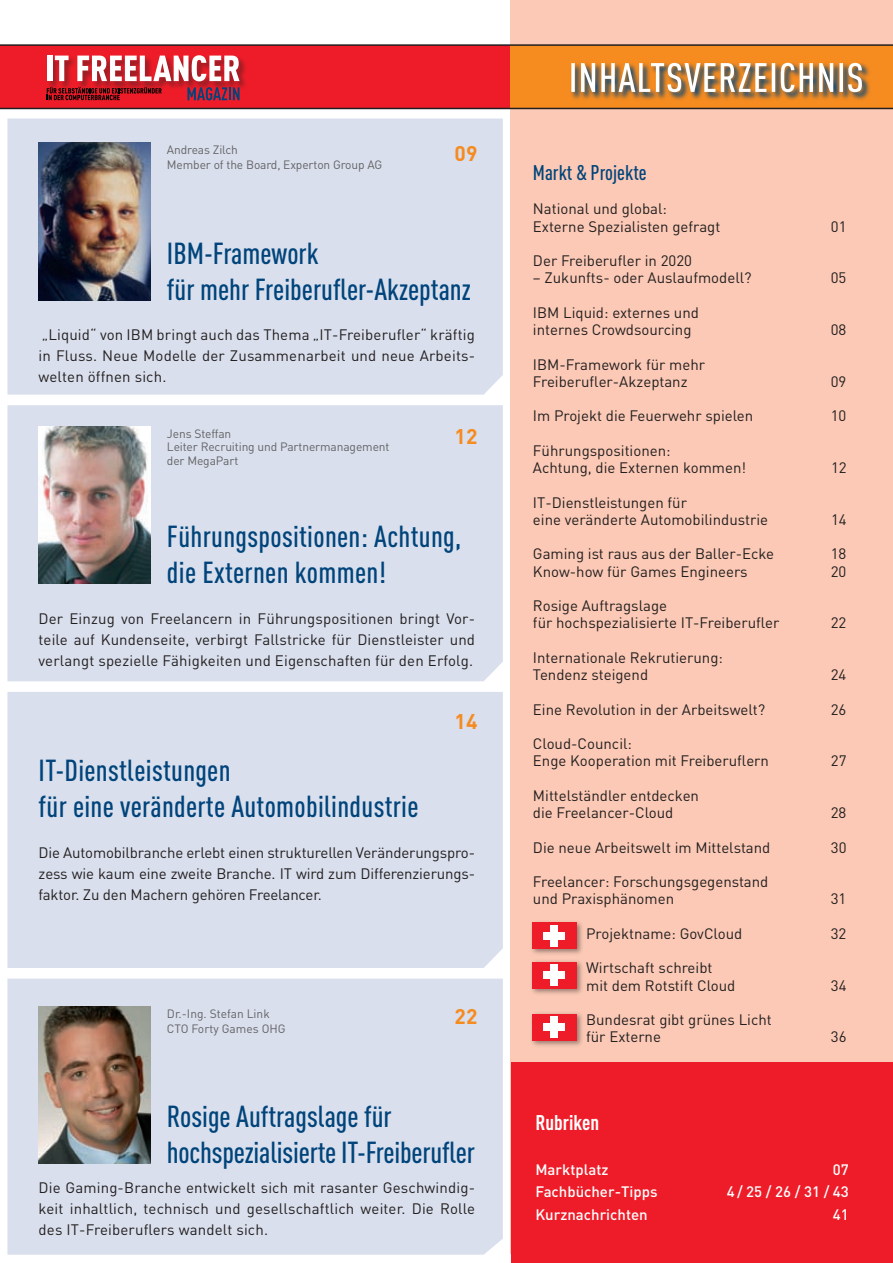
<style>
.page{position:relative;width:893px;height:1263px;background:#fff}
.page>*{position:absolute;margin:0;border:0;box-sizing:border-box;transform-origin:0 0}
.t1{font:500 30px/36px "DIN Cond";letter-spacing:.01em;color:#00447b}
.t2{font:500 21px "DIN Cond";color:#00447b}
.t3{font:700 21px "DIN Cond";color:#fff}
.t4{font:700 21px "DIN";color:#f68b1f}
.t5{font:15px/17.2px "DIN";color:#231f20}
.t6{font:500 15px "DIN";color:#fff}
.t7{font:12px/15px "DIN";letter-spacing:-.01em;color:#636366}
</style>
<div class="page">
<div style="left:510px;top:0;width:383px;height:1254px;background:#fbc9b5"></div>
<div style="left:0;top:45px;width:510px;height:64px;background:#ee1c28"></div>
<div style="left:510px;top:45px;width:383px;height:64px;background:#f68b1f"></div>
<hr style="left:0;top:108px;width:893px;height:1px;background:#231f20">
<div style="left:512px;top:1062px;width:381px;height:201px;background:#ee1c28"></div>
<div style="left:46px;top:54px;width:203px;height:37px;background:#231f20;opacity:.45"></div>
<div style="left:47px;top:56px;width:5px;height:25px;background:#fff"></div>
<svg style="left:55px;top:56px;width:14px;height:25px"></svg>
<svg style="left:77px;top:55px;width:163px;height:26px;background:#e4989d"></svg>
<hr style="left:0;top:44px;width:893px;height:2px;background:#231f20">
<svg style="left:47px;top:87px;width:115px;height:13px"></svg>
<svg style="left:187px;top:87px;width:53px;height:13px"></svg>
<svg style="left:571px;top:62px;width:299px;height:38px"></svg>
<svg style="left:571px;top:63px;width:291px;height:29px;background:#c3a686"></svg>
<div style="left:7px;top:692px;width:496px;height:276px;background:#d9dfec"></div>
<div style="left:7px;top:405px;width:496px;height:276px;background:#d9dfec"></div>
<div style="left:7px;top:119px;width:496px;height:276px;background:#d9dfec"></div>
<div style="left:7px;top:978px;width:496px;height:277px;background:#d9dfec"></div>
<img style="left:38px;top:143px;width:113px;height:157px">
<img style="left:38px;top:1006px;width:113px;height:157px">
<div style="left:529px;top:919px;width:55px;height:38px;background:#231f20;opacity:.47"></div>
<div style="left:533px;top:923px;width:44px;height:26px;background:#ee1c28"></div>
<div style="left:550px;top:925px;width:8px;height:22px;background:#fff"></div>
<div style="left:544px;top:932px;width:21px;height:8px;background:#fff"></div>
<img style="left:38px;top:426px;width:113px;height:157px">
<div style="left:529px;top:959px;width:55px;height:37px;background:#231f20;opacity:.47"></div>
<div style="left:533px;top:962px;width:44px;height:26px;background:#ee1c28"></div>
<div style="left:550px;top:965px;width:8px;height:21px;background:#fff"></div>
<div style="left:544px;top:971px;width:21px;height:8px;background:#fff"></div>
<div style="left:529px;top:1011px;width:55px;height:37px;background:#231f20;opacity:.47"></div>
<div style="left:533px;top:1014px;width:44px;height:26px;background:#ee1c28"></div>
<div style="left:550px;top:1017px;width:8px;height:21px;background:#fff"></div>
<div style="left:544px;top:1023px;width:21px;height:8px;background:#fff"></div>
<p class="t7" style="left:167px;top:142px;width:217px">Andreas Zilch<br>Member of the Board, Experton Group AG</p>
<h2 class="t4" style="left:455px;top:140px;width:24px">09</h2>
<h1 class="t1" style="left:167px;top:235px;width:305px">IBM-Framework<br>für mehr Freiberufler-Akzeptanz</h1>
<p class="t5" style="left:39px;top:324px;width:438px;line-height:21px;text-align:justify">„Liquid“ von IBM bringt auch das Thema „IT-Freiberufler“ kräftig in Fluss. Neue Modelle der Zusammenarbeit und neue Arbeits&shy;welten öffnen sich.</p>
<p class="t7" style="left:167px;top:426px;width:224px;line-height:13.5px">Jens Steffan<br>Leiter Recruiting und Partnermanagement der MegaPart</p>
<h2 class="t4" style="left:455px;top:423px;width:24px">12</h2>
<h1 class="t1" style="left:167px;top:518px;width:296px">Führungspositionen: Achtung, die Externen kommen!</h1>
<p class="t5" style="left:39px;top:607px;width:438px;line-height:21px;text-align:justify">Der Einzug von Freelancern in Führungspositionen bringt Vor&shy;teile auf Kundenseite, verbirgt Fallstricke für Dienstleister und verlangt spezielle Fähigkeiten und Eigenschaften für den Erfolg.</p>
<h2 class="t4" style="left:455px;top:707px;width:24px">14</h2>
<h1 class="t1" style="left:39px;top:752px;width:381px">IT-Dienstleistungen<br>für eine veränderte Automobilindustrie</h1>
<p class="t5" style="left:39px;top:842px;width:438px;line-height:21px;text-align:justify">Die Automobilbranche erlebt einen strukturellen Veränderungspro&shy;zess wie kaum eine zweite Branche. IT wird zum Differenzierungs&shy;faktor. Zu den Machern gehören Freelancer.</p>
<p class="t7" style="left:167px;top:1006px;width:120px">Dr.-Ing. Stefan Link<br>CTO Forty Games OHG</p>
<h2 class="t4" style="left:455px;top:1003px;width:24px">22</h2>
<h1 class="t1" style="left:167px;top:1098px;width:310px">Rosige Auftragslage für hochspezialisierte IT-Freiberufler</h1>
<p class="t5" style="left:39px;top:1177px;width:438px;line-height:21px;text-align:justify">Die Gaming-Branche entwickelt sich mit rasanter Geschwindig&shy;keit inhaltlich, technisch und gesellschaftlich weiter. Die Rolle des IT-Freiberuflers wandelt sich.</p>
<h2 class="t2" style="left:533px;top:160px;width:115px">Markt &amp; Projekte</h2>
<p class="t5" style="left:533px;top:200px;width:189px">National und global:<br>Externe Spezialisten gefragt</p>
<p class="t5" style="left:831px;top:217px;width:17px">01</p>
<p class="t5" style="left:533px;top:252px;width:161px">Der Freiberufler in 2020</p>
<p class="t5" style="left:533px;top:269px;width:220px">– Zukunfts- oder Auslaufmodell?</p>
<p class="t5" style="left:831px;top:269px;width:17px">05</p>
<p class="t5" style="left:533px;top:304px;width:167px">IBM Liquid: externes und internes Crowdsourcing</p>
<p class="t5" style="left:831px;top:321px;width:17px">08</p>
<p class="t5" style="left:533px;top:355px;width:174px">IBM--Framework für mehr<br>Freiberufler-Akzeptanz</p>
<p class="t5" style="left:831px;top:373px;width:17px">09</p>
<p class="t5" style="left:533px;top:407px;width:222px">Im Projekt die Feuerwehr spielen</p>
<p class="t5" style="left:831px;top:407px;width:17px">10</p>
<p class="t5" style="left:533px;top:442px;width:215px">Führungspositionen:<br>Achtung, die Externen kommen!</p>
<p class="t5" style="left:831px;top:459px;width:17px">12</p>
<p class="t5" style="left:533px;top:493px;width:237px">IT-Dienstleistungen für<br>eine veränderte Automobilindustrie</p>
<p class="t5" style="left:831px;top:511px;width:17px">14</p>
<p class="t5" style="left:533px;top:545px;width:243px">Gaming ist raus aus der Baller-Ecke</p>
<p class="t5" style="left:831px;top:545px;width:17px">18</p>
<p class="t5" style="left:533px;top:562px;width:216px">Know-how für Games Engineers</p>
<p class="t5" style="left:831px;top:562px;width:17px">20</p>
<p class="t5" style="left:533px;top:597px;width:248px">Rosige Auftragslage<br>für hochspezialisierte IT-Freiberufler</p>
<p class="t5" style="left:831px;top:614px;width:17px">22</p>
<p class="t5" style="left:533px;top:649px;width:191px">Internationale Rekrutierung:<br>Tendenz steigend</p>
<p class="t5" style="left:831px;top:666px;width:17px">24</p>
<p class="t5" style="left:533px;top:700px;width:234px">Eine Revolution in der Arbeitswelt?</p>
<p class="t5" style="left:831px;top:700px;width:17px">26</p>
<p class="t5" style="left:533px;top:735px;width:238px">Cloud-Council:<br>Enge Kooperation mit Freiberuflern</p>
<p class="t5" style="left:831px;top:752px;width:17px">27</p>
<p class="t5" style="left:533px;top:787px;width:168px">Mittelständler entdecken die Freelancer-Cloud</p>
<p class="t5" style="left:831px;top:804px;width:17px">28</p>
<p class="t5" style="left:533px;top:838px;width:239px">Die neue Arbeitswelt im Mittelstand</p>
<p class="t5" style="left:831px;top:838px;width:17px">30</p>
<p class="t5" style="left:533px;top:873px;width:237px">Freelancer: Forschungsgegenstand und Praxisphänomen</p>
<p class="t5" style="left:831px;top:890px;width:17px">31</p>
<p class="t5" style="left:586px;top:925px;width:158px">Projektname: GovCloud</p>
<p class="t5" style="left:831px;top:925px;width:17px">32</p>
<p class="t5" style="left:586px;top:959px;width:151px">Wirtschaft schreibt mit dem Rotstift Cloud</p>
<p class="t5" style="left:831px;top:976px;width:17px">34</p>
<p class="t5" style="left:586px;top:1011px;width:187px">Bundesrat gibt grünes Licht für Externe</p>
<p class="t5" style="left:831px;top:1028px;width:17px">36</p>
<h2 class="t3" style="left:535px;top:1109px;width:65px">Rubriken</h2>
<p class="t6" style="left:535px;top:1159px;width:75px">Marktplatz</p>
<p class="t6" style="left:833px;top:1159px;width:17px">07</p>
<p class="t6" style="left:535px;top:1182px;width:124px">Fachbücher-Tipps</p>
<p class="t6" style="left:727px;top:1182px;width:124px">4/25/26/31/43</p>
<p class="t6" style="left:535px;top:1204px;width:114px">Kurznachrichten</p>
<p class="t6" style="left:833px;top:1204px;width:17px">41</p>
</div>
